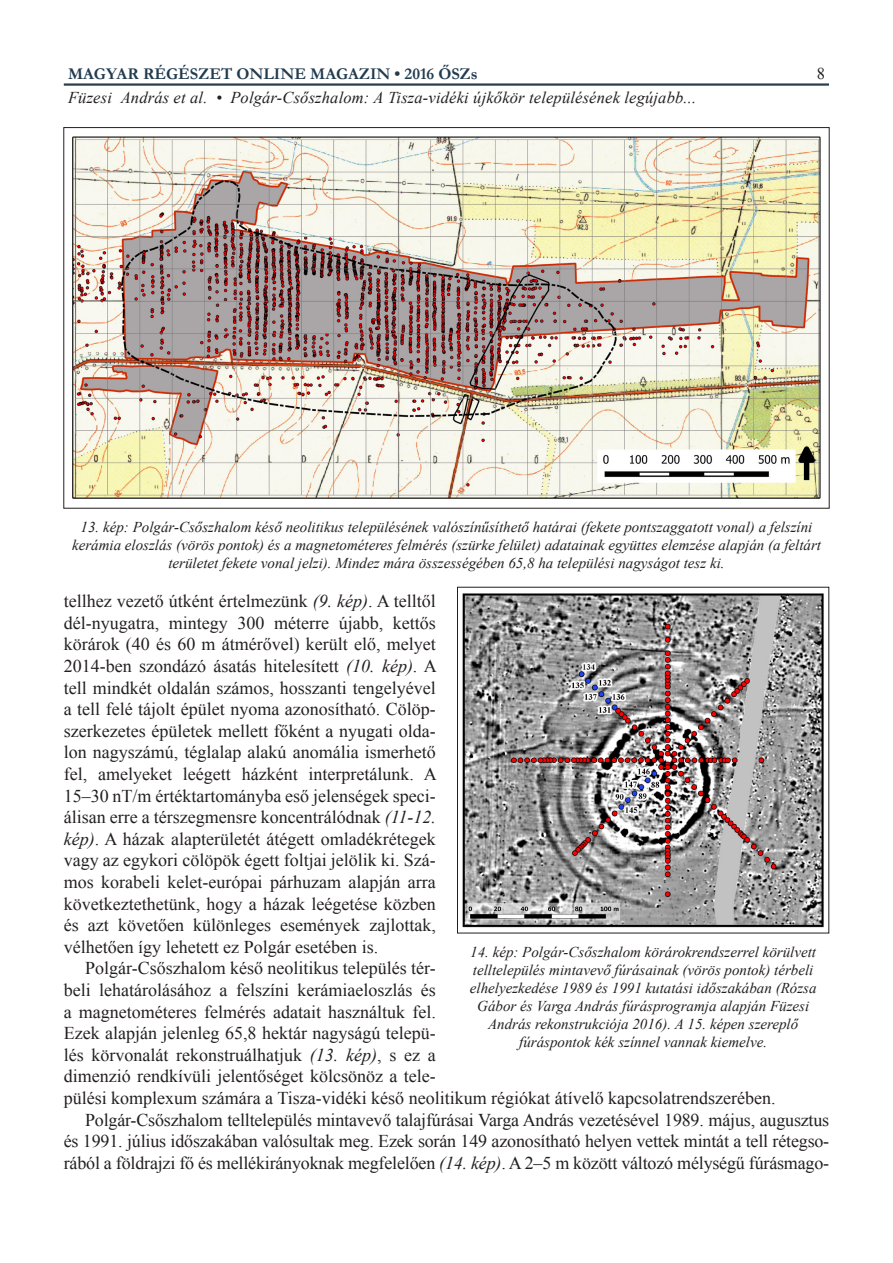
<style>
.page{position:relative;width:893px;height:1263px;background:#fff}
.page>*{position:absolute;margin:0;border:0;box-sizing:border-box;transform-origin:0 0}
.cikk_szoveg_print{font:18px/21.6px "Times New Roman";color:#231f20;text-align:justify}
.t1{font:italic 16.5px "Times New Roman";letter-spacing:.01em;color:#231f20}
.t2{font:700 16.5px "Garamond";color:#213b4f}
.t3{font:16.5px "Times New Roman";color:#231f20}
.kepala{font:italic 15px/18px "Times New Roman";color:#231f20;text-align:center}
.s1{font-style:italic}
</style>
<div class="page">
<hr style="left:64px;top:83px;width:765px;height:3px;background:#2d3d4d">
<img style="left:462px;top:593px;width:362px;height:335px">
<img style="left:72px;top:136px;width:749px;height:363px">
<p class="t2" style="left:68px;top:62px;width:411px">MAGYAR RÉGÉSZET ONLINE MAGAZIN • 2016 ŐSZs</p>
<p class="t1" style="left:68px;top:87px;width:630px">Füzesi András et al. • Polgár-Csőszhalom: A Tisza-vidéki újkőkör településének legújabb...</p>
<p class="t3" style="left:817px;top:62px;width:10px">8</p>
<p class="kepala" style="left:72px;top:517px;width:750px">13. kép: Polgár-Csőszhalom késő neolitikus településének valószínűsíthető határai (fekete pontszaggatott vonal) a felszíni kerámia eloszlás (vörös pontok) és a magnetométeres felmérés (szürke felület) adatainak együttes elemzése alapján (a feltárt területet fekete vonal jelzi). Mindez mára összességében 65,8 ha települési nagyságot tesz ki.</p>
<p class="cikk_szoveg_print" style="left:64px;top:590px;width:375px">tellhez vezető útként értelmezünk <span class="s1">(9. kép)</span>. A telltől dél-nyugatra, mintegy 300 méterre újabb, kettős körárok (40 és 60 m átmérővel) került elő, melyet 2014-ben szondázó ásatás hitelesített <span class="s1">(10. kép)</span>. A tell mindkét oldalán számos, hosszanti tengelyével a tell felé tájolt épület nyoma azonosítható. Cölöp&shy;szerkezetes épületek mellett főként a nyugati olda&shy;lon nagyszámú, téglalap alakú anomália ismerhető fel, amelyeket leégett házként interpretálunk. A 15–30 nT/m értéktartományba eső jelenségek speci&shy;álisan erre a térszegmensre koncentrálódnak <span class="s1">(11-12. kép)</span>. A házak alapterületét átégett omladékrétegek vagy az egykori cölöpök égett foltjai jelölik ki. Szá&shy;mos korabeli kelet-európai párhuzam alapján arra következtethetünk, hogy a házak leégetése közben és azt követően különleges események zajlottak, vélhetően így lehetett ez Polgár esetében is.</p>
<p class="cikk_szoveg_print" style="left:64px;top:957px;width:713px;text-align:left;text-indent:21px">Polgár-Csőszhalom késő neolitikus település tér-<br>beli lehatárolásához a felszíni kerámiaeloszlás és<br>a magnetométeres felmérés adatait használtuk fel.<br>Ezek alapján jelenleg 65,8 hektár nagyságú telepü-<br>lés körvonalát rekonstruálhatjuk <span class="s1">(13. kép)</span>, s ez a<br>dimenzió rendkívüli jelentőséget kölcsönöz a tele-<br>pülési komplexum számára a Tisza-vidéki késő neolitikum régiókat átívelő kapcsolatrendszerében.</p>
<p class="cikk_szoveg_print" style="left:64px;top:1108px;width:767px;text-indent:21px">Polgár-Csőszhalom telltelepülés mintavevő talajfúrásai Varga András vezetésével 1989. május, augusztus és 1991. július időszakában valósultak meg. Ezek során 149 azonosítható helyen vettek mintát a tell rétegso&shy;rából a földrajzi fő és mellékirányoknak megfelelően <span class="s1">(14. kép)</span>. A 2–5 m között változó mélységű fúrásmago-</p>
<p class="kepala" style="left:470px;top:943px;width:348px">14. kép: Polgár-Csőszhalom körárokrendszerrel körülvett telltelepülés mintavevő fúrásainak (vörös pontok) térbeli elhelyezkedése 1989 és 1991 kutatási időszakában (Rózsa Gábor és Varga András fúrásprogramja alapján Füzesi András rekonstrukciója 2016). A 15. képen szereplő fúráspontok kék színnel vannak kiemelve.</p>
</div>
